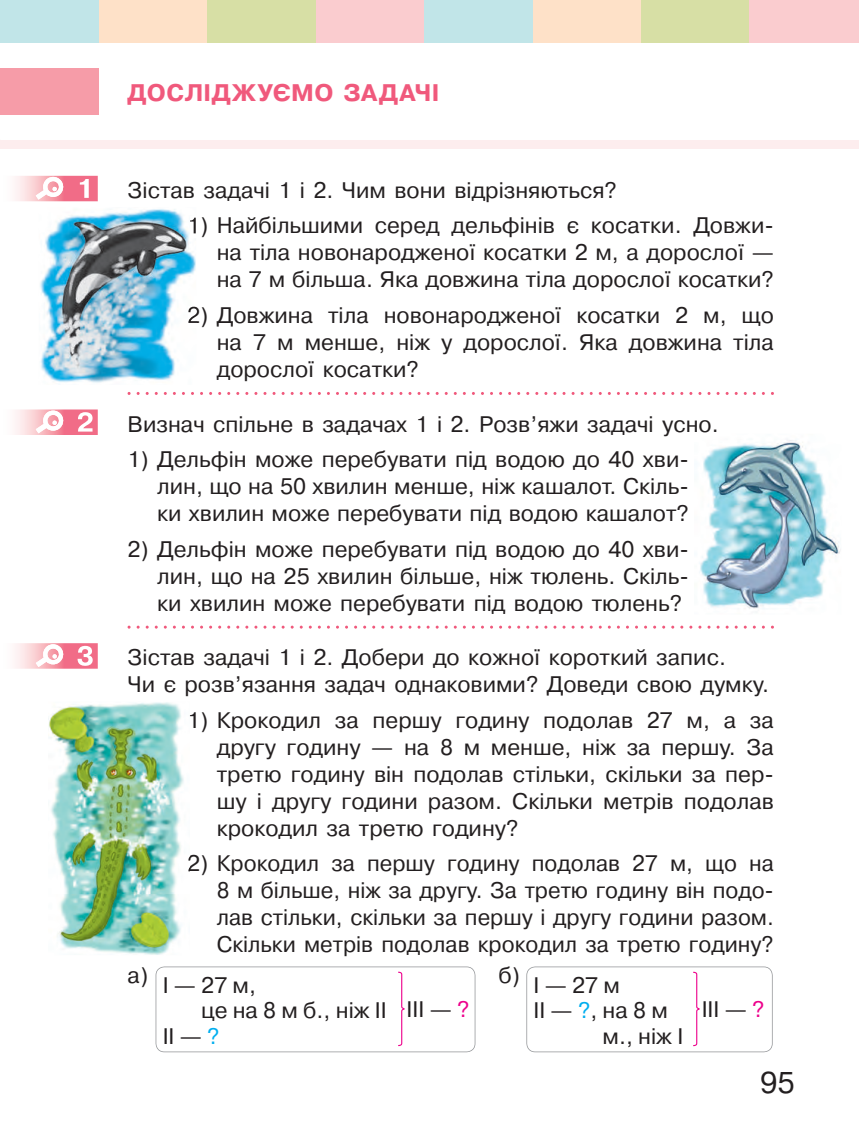
<style>
.page{position:relative;width:859px;height:1144px;background:#fff}
.page>*{position:absolute;margin:0;border:0;box-sizing:border-box;transform-origin:0 0}
.t1{font:30px "Pragmatica C";color:#231f20}
.t2{font:700 24px "Pragmatica C";letter-spacing:.02em;color:#f0597c}
.t3{font:22.5px/27px "Pragmatica C";color:#231f20;text-align:justify}
.s1{color:#00aeef}
.s2{color:#ed028c}
</style>
<div class="page">
<div style="left:0;top:68px;width:99px;height:47px;background:#f69ca8"></div>
<div style="left:749px;top:0;width:110px;height:43px;background:#facccf"></div>
<div style="left:641px;top:0;width:108px;height:43px;background:#d7dfa5"></div>
<div style="left:532px;top:0;width:109px;height:43px;background:#fee1c8"></div>
<div style="left:99px;top:0;width:108px;height:43px;background:#fee1c8"></div>
<div style="left:424px;top:0;width:108px;height:43px;background:#c1e5e8"></div>
<div style="left:0;top:0;width:99px;height:43px;background:#c1e5e8"></div>
<div style="left:315px;top:0;width:109px;height:43px;background:#facccf"></div>
<div style="left:207px;top:0;width:108px;height:43px;background:#d7dfa5"></div>
<div style="left:0;top:140px;width:859px;height:8px;background:#fdedee"></div>
<svg style="left:128px;top:392px;width:646px;height:3px"></svg>
<svg style="left:128px;top:626px;width:646px;height:3px"></svg>
<svg style="left:156px;top:966px;width:319px;height:86px"></svg>
<svg style="left:526px;top:966px;width:247px;height:86px"></svg>
<img style="left:15px;top:176px;width:83px;height:25px">
<img style="left:80px;top:179px;width:9px;height:19px">
<svg style="left:36px;top:175px;width:29px;height:25px"></svg>
<img style="left:40px;top:209px;width:156px;height:174px">
<img style="left:190px;top:217px;width:6px;height:21px">
<img style="left:188px;top:307px;width:8px;height:20px">
<img style="left:15px;top:409px;width:83px;height:26px">
<img style="left:78px;top:412px;width:15px;height:20px">
<svg style="left:36px;top:409px;width:29px;height:24px"></svg>
<img style="left:700px;top:440px;width:140px;height:169px">
<img style="left:15px;top:643px;width:83px;height:26px">
<img style="left:78px;top:646px;width:15px;height:20px">
<svg style="left:36px;top:643px;width:29px;height:24px"></svg>
<img style="left:48px;top:702px;width:136px;height:253px">
<img style="left:188px;top:856px;width:2px;height:16px">
<p class="t2" style="left:128px;top:79px;width:313px">ДОСЛІДЖУЄМО ЗаДаЧІ</p>
<p class="t3" style="left:128px;top:177px;width:491px">Зістав задачі 1 і 2. Чим вони відрізняються?</p>
<p class="t3" style="left:217px;top:212px;width:559px;text-indent:-30px">1) Найбільшими серед дельфінів є косатки. Довжи&shy;на тіла новонародженої косатки 2 м, а дорослої — на 7 м більша. Яка довжина тіла дорослої косатки?</p>
<p class="t3" style="left:217px;top:302px;width:559px;text-indent:-30px">2) Довжина тіла новонародженої косатки 2 м, що на 7 м менше, ніж у дорослої. Яка довжина тіла дорослої косатки?</p>
<p class="t3" style="left:128px;top:410px;width:593px">Визнач спільне в задачах 1 і 2. Розв’яжи задачі усно.</p>
<p class="t3" style="left:157px;top:446px;width:533px;text-indent:-30px">1) Дельфін може перебувати під водою до 40 хви&shy;лин, що на 50 хвилин менше, ніж кашалот. Скіль&shy;ки хвилин може перебувати під водою кашалот?</p>
<p class="t3" style="left:157px;top:535px;width:533px;text-indent:-30px">2) Дельфін може перебувати під водою до 40 хви&shy;лин, що на 25 хвилин більше, ніж тюлень. Скіль&shy;ки хвилин може перебувати під водою тюлень?</p>
<p class="t3" style="left:128px;top:644px;width:643px">Зістав задачі 1 і 2. Добери до кожної короткий запис.<br>Чи є розв’язання задач однаковими? Доведи свою думку.</p>
<p class="t3" style="left:217px;top:707px;width:559px;text-indent:-30px">1) Крокодил за першу годину подолав 27 м, а за другу годину — на 8 м менше, ніж за першу. За третю годину він подолав стільки, скільки за пер&shy;шу і другу години разом. Скільки метрів подолав крокодил за третю годину?</p>
<p class="t3" style="left:217px;top:850px;width:559px;text-indent:-30px">2) Крокодил за першу годину подолав 27 м, що на 8 м більше, ніж за другу. За третю годину він подо&shy;лав стільки, скільки за першу і другу години разом.<br>Скільки метрів подолав крокодил за третю годину?</p>
<p class="t3" style="left:163px;top:971px;width:95px">І — 27 м,</p>
<p class="t3" style="left:201px;top:997px;width:187px">це на 8 м б., ніж ІІ</p>
<p class="t3" style="left:163px;top:1022px;width:58px">ІІ — <span class="s1">?</span></p>
<p class="t3" style="left:498px;top:962px;width:23px">б)</p>
<p class="t3" style="left:128px;top:962px;width:22px">а)</p>
<p class="t3" style="left:533px;top:971px;width:88px">І — 27 м</p>
<p class="t3" style="left:533px;top:997px;width:136px">ІІ — <span class="s1">?</span>, на 8 м</p>
<p class="t3" style="left:603px;top:1022px;width:82px">м., ніж І</p>
<p class="t3" style="left:407px;top:996px;width:64px">ІІІ — <span class="s2">?</span></p>
<p class="t3" style="left:702px;top:996px;width:64px">ІІІ — <span class="s2">?</span></p>
<h1 class="t1" style="left:760px;top:1065px;width:36px">95</h1>
</div>
